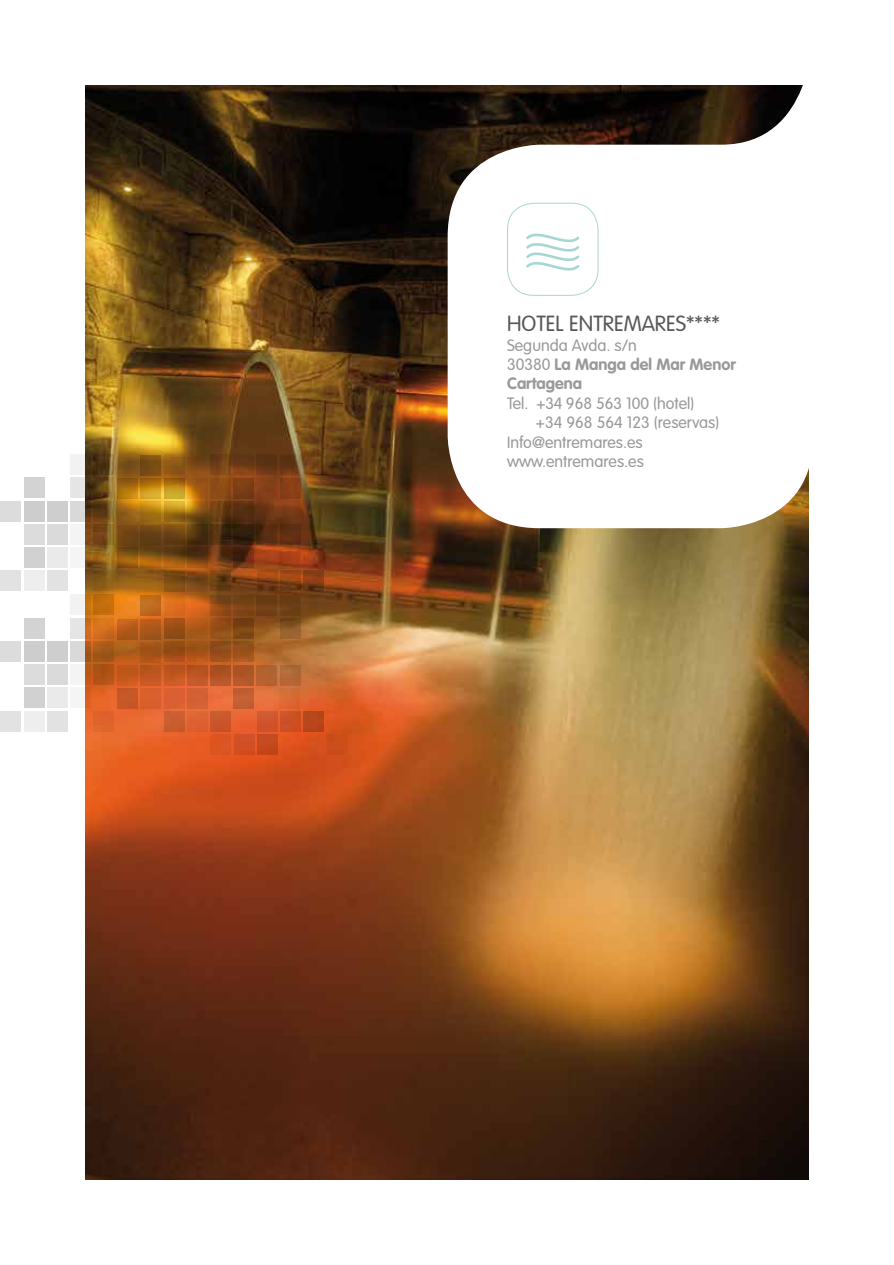
<style>
.page{position:relative;width:894px;height:1265px;background:#fff}
.page>*{position:absolute;margin:0;border:0;box-sizing:border-box;transform-origin:0 0}
.t1{font:300 21.6px "VAG Rounded Std";color:#595858}
.t2{font:300 16.2px "VAG Rounded Std";color:#999}
.t3{font:700 16.2px/19.5px "VAG Rounded Std";color:#999}
.s1{font-weight:300}
</style>
<div class="page">
<img style="left:86px;top:86px;width:722px;height:1093px">
<svg style="left:448px;top:85px;width:361px;height:443px"></svg>
<div style="left:164px;top:711px;width:21px;height:21px;background:#ca5c30"></div>
<svg style="left:164px;top:571px;width:21px;height:20px"></svg>
<div style="left:187px;top:688px;width:21px;height:21px;background:#d26032"></div>
<svg style="left:187px;top:547px;width:21px;height:21px"></svg>
<svg style="left:210px;top:664px;width:21px;height:21px"></svg>
<svg style="left:210px;top:524px;width:21px;height:21px"></svg>
<svg style="left:164px;top:664px;width:21px;height:21px"></svg>
<svg style="left:164px;top:524px;width:21px;height:21px"></svg>
<svg style="left:187px;top:641px;width:21px;height:21px"></svg>
<svg style="left:187px;top:501px;width:21px;height:21px"></svg>
<div style="left:210px;top:618px;width:21px;height:21px;background:#954e17"></div>
<div style="left:210px;top:478px;width:21px;height:20px;background:#8c4b16"></div>
<svg style="left:164px;top:618px;width:21px;height:21px"></svg>
<svg style="left:164px;top:478px;width:21px;height:20px"></svg>
<div style="left:187px;top:711px;width:21px;height:21px;background:#de6132"></div>
<svg style="left:187px;top:571px;width:21px;height:20px"></svg>
<div style="left:164px;top:688px;width:21px;height:21px;background:#da5f32"></div>
<svg style="left:164px;top:547px;width:21px;height:21px"></svg>
<svg style="left:187px;top:664px;width:21px;height:21px"></svg>
<svg style="left:187px;top:524px;width:21px;height:21px"></svg>
<svg style="left:210px;top:641px;width:21px;height:21px"></svg>
<svg style="left:210px;top:501px;width:21px;height:21px"></svg>
<svg style="left:164px;top:641px;width:21px;height:21px"></svg>
<svg style="left:164px;top:501px;width:21px;height:21px"></svg>
<svg style="left:187px;top:618px;width:21px;height:21px"></svg>
<svg style="left:187px;top:478px;width:21px;height:20px"></svg>
<svg style="left:210px;top:595px;width:21px;height:21px"></svg>
<svg style="left:210px;top:454px;width:21px;height:21px"></svg>
<svg style="left:164px;top:595px;width:21px;height:21px"></svg>
<svg style="left:164px;top:454px;width:21px;height:21px"></svg>
<div style="left:256px;top:595px;width:21px;height:21px;background:#703c15"></div>
<svg style="left:256px;top:454px;width:21px;height:21px"></svg>
<svg style="left:280px;top:618px;width:21px;height:21px"></svg>
<div style="left:280px;top:478px;width:21px;height:20px;background:#893e17"></div>
<svg style="left:233px;top:618px;width:21px;height:21px"></svg>
<div style="left:233px;top:478px;width:21px;height:20px;background:#7c3e15"></div>
<svg style="left:280px;top:664px;width:21px;height:21px"></svg>
<svg style="left:280px;top:524px;width:21px;height:21px"></svg>
<div style="left:233px;top:664px;width:21px;height:21px;background:#ac5527"></div>
<svg style="left:233px;top:524px;width:21px;height:21px"></svg>
<div style="left:280px;top:595px;width:21px;height:21px;background:#6a3e14"></div>
<svg style="left:280px;top:454px;width:21px;height:21px"></svg>
<svg style="left:233px;top:595px;width:21px;height:21px"></svg>
<svg style="left:233px;top:454px;width:21px;height:21px"></svg>
<svg style="left:233px;top:641px;width:21px;height:21px"></svg>
<svg style="left:233px;top:501px;width:21px;height:21px"></svg>
<div style="left:256px;top:664px;width:21px;height:21px;background:#b26230"></div>
<svg style="left:256px;top:524px;width:21px;height:21px"></svg>
<div style="left:233px;top:688px;width:21px;height:21px;background:#c25f33"></div>
<svg style="left:233px;top:547px;width:21px;height:21px"></svg>
<div style="left:93px;top:594px;width:21px;height:21px;background:#c36d0c"></div>
<svg style="left:93px;top:454px;width:21px;height:21px"></svg>
<svg style="left:70px;top:618px;width:21px;height:21px"></svg>
<svg style="left:70px;top:477px;width:21px;height:21px"></svg>
<div style="left:47px;top:641px;width:21px;height:21px;background:#cecece"></div>
<div style="left:47px;top:500px;width:21px;height:21px;background:#cecece"></div>
<svg style="left:93px;top:641px;width:21px;height:21px"></svg>
<svg style="left:93px;top:500px;width:21px;height:21px"></svg>
<svg style="left:70px;top:664px;width:21px;height:21px"></svg>
<svg style="left:70px;top:524px;width:21px;height:21px"></svg>
<div style="left:47px;top:687px;width:21px;height:21px;background:#eaeaea"></div>
<div style="left:47px;top:547px;width:21px;height:21px;background:#eaeaea"></div>
<svg style="left:70px;top:594px;width:21px;height:21px"></svg>
<svg style="left:70px;top:454px;width:21px;height:21px"></svg>
<svg style="left:93px;top:618px;width:21px;height:21px"></svg>
<svg style="left:93px;top:477px;width:21px;height:21px"></svg>
<svg style="left:70px;top:641px;width:21px;height:21px"></svg>
<svg style="left:70px;top:500px;width:21px;height:21px"></svg>
<div style="left:117px;top:688px;width:21px;height:21px;background:#c85828"></div>
<svg style="left:117px;top:547px;width:21px;height:21px"></svg>
<div style="left:47px;top:664px;width:21px;height:21px;background:#dadada"></div>
<div style="left:47px;top:524px;width:21px;height:21px;background:#dadada"></div>
<div style="left:93px;top:664px;width:21px;height:21px;background:#b05217"></div>
<svg style="left:93px;top:524px;width:21px;height:21px"></svg>
<svg style="left:85px;top:687px;width:6px;height:21px"></svg>
<svg style="left:85px;top:547px;width:6px;height:21px"></svg>
<div style="left:47px;top:711px;width:21px;height:21px;background:#e2e2e2"></div>
<div style="left:47px;top:570px;width:21px;height:21px;background:#e2e2e2"></div>
<div style="left:93px;top:711px;width:21px;height:21px;background:#de632c"></div>
<svg style="left:93px;top:570px;width:21px;height:21px"></svg>
<div style="left:0;top:711px;width:21px;height:21px;background:#e2e2e2"></div>
<div style="left:0;top:570px;width:21px;height:21px;background:#e2e2e2"></div>
<div style="left:24px;top:687px;width:21px;height:21px;background:#d1d1d1"></div>
<div style="left:24px;top:547px;width:21px;height:21px;background:#d1d1d1"></div>
<div style="left:24px;top:641px;width:21px;height:21px;background:#cdcdcd"></div>
<div style="left:24px;top:500px;width:21px;height:21px;background:#cdcdcd"></div>
<div style="left:24px;top:711px;width:21px;height:21px;background:#eee"></div>
<div style="left:24px;top:570px;width:21px;height:21px;background:#eee"></div>
<div style="left:24px;top:664px;width:21px;height:21px;background:#dcdcdc"></div>
<div style="left:24px;top:524px;width:21px;height:21px;background:#dcdcdc"></div>
<div style="left:0;top:641px;width:21px;height:21px;background:#dcdcdc"></div>
<div style="left:0;top:500px;width:21px;height:21px;background:#dcdcdc"></div>
<div style="left:24px;top:618px;width:21px;height:21px;background:#d3d3d3"></div>
<div style="left:24px;top:477px;width:21px;height:21px;background:#d3d3d3"></div>
<div style="left:210px;top:711px;width:21px;height:21px;background:#c9552c"></div>
<svg style="left:210px;top:570px;width:21px;height:21px"></svg>
<div style="left:234px;top:734px;width:21px;height:21px;background:#d14f24"></div>
<svg style="left:140px;top:595px;width:21px;height:21px"></svg>
<svg style="left:140px;top:455px;width:21px;height:21px"></svg>
<div style="left:257px;top:711px;width:21px;height:21px;background:#d0532c"></div>
<svg style="left:257px;top:570px;width:21px;height:21px"></svg>
<svg style="left:140px;top:642px;width:21px;height:21px"></svg>
<svg style="left:140px;top:501px;width:21px;height:21px"></svg>
<div style="left:303px;top:711px;width:21px;height:21px;background:#b9461b"></div>
<svg style="left:303px;top:570px;width:21px;height:21px"></svg>
<div style="left:327px;top:734px;width:21px;height:21px;background:#cc4d1a"></div>
<div style="left:210px;top:734px;width:21px;height:21px;background:#dc5521"></div>
<div style="left:140px;top:688px;width:21px;height:21px;background:#d95e2c"></div>
<svg style="left:140px;top:547px;width:21px;height:21px"></svg>
<div style="left:257px;top:734px;width:21px;height:21px;background:#c4491b"></div>
<svg style="left:140px;top:618px;width:21px;height:21px"></svg>
<svg style="left:140px;top:478px;width:21px;height:21px"></svg>
<div style="left:280px;top:711px;width:21px;height:21px;background:#cc5025"></div>
<svg style="left:280px;top:570px;width:21px;height:21px"></svg>
<div style="left:279px;top:688px;width:21px;height:21px;background:#d96a35"></div>
<svg style="left:279px;top:548px;width:21px;height:21px"></svg>
<svg style="left:140px;top:665px;width:21px;height:21px"></svg>
<div style="left:140px;top:525px;width:21px;height:20px;background:linear-gradient(to bottom,#784a16,#583914)"></div>
<svg style="left:117px;top:665px;width:21px;height:21px"></svg>
<div style="left:117px;top:525px;width:21px;height:20px;background:linear-gradient(to bottom,#7a4815,#674213)"></div>
<svg style="left:117px;top:618px;width:21px;height:21px"></svg>
<svg style="left:117px;top:478px;width:21px;height:21px"></svg>
<div style="left:507px;top:203px;width:91px;height:93px;border:1px solid #a6d7d2;border-radius:26px"></div>
<svg style="left:526px;top:231px;width:53px;height:39px"></svg>
<h1 class="t1" style="left:507px;top:311px;width:214px">HOTEL ENTREMARES****</h1>
<p class="t3" style="left:507px;top:336px;width:230px"><span class="s1">Segunda Avda. s/n<br>30380</span> La Manga del Mar Menor<br>Cartagena</p>
<p class="t2" style="left:507px;top:394px;width:189px">Tel. +34 968 563 100 (hotel)</p>
<p class="t2" style="left:535px;top:413px;width:185px">+34 968 564 123 (reservas)</p>
<p class="t2" style="left:507px;top:433px;width:137px">Info@entremares.es</p>
<p class="t2" style="left:507px;top:452px;width:138px">www.entremares.es</p>
</div>
